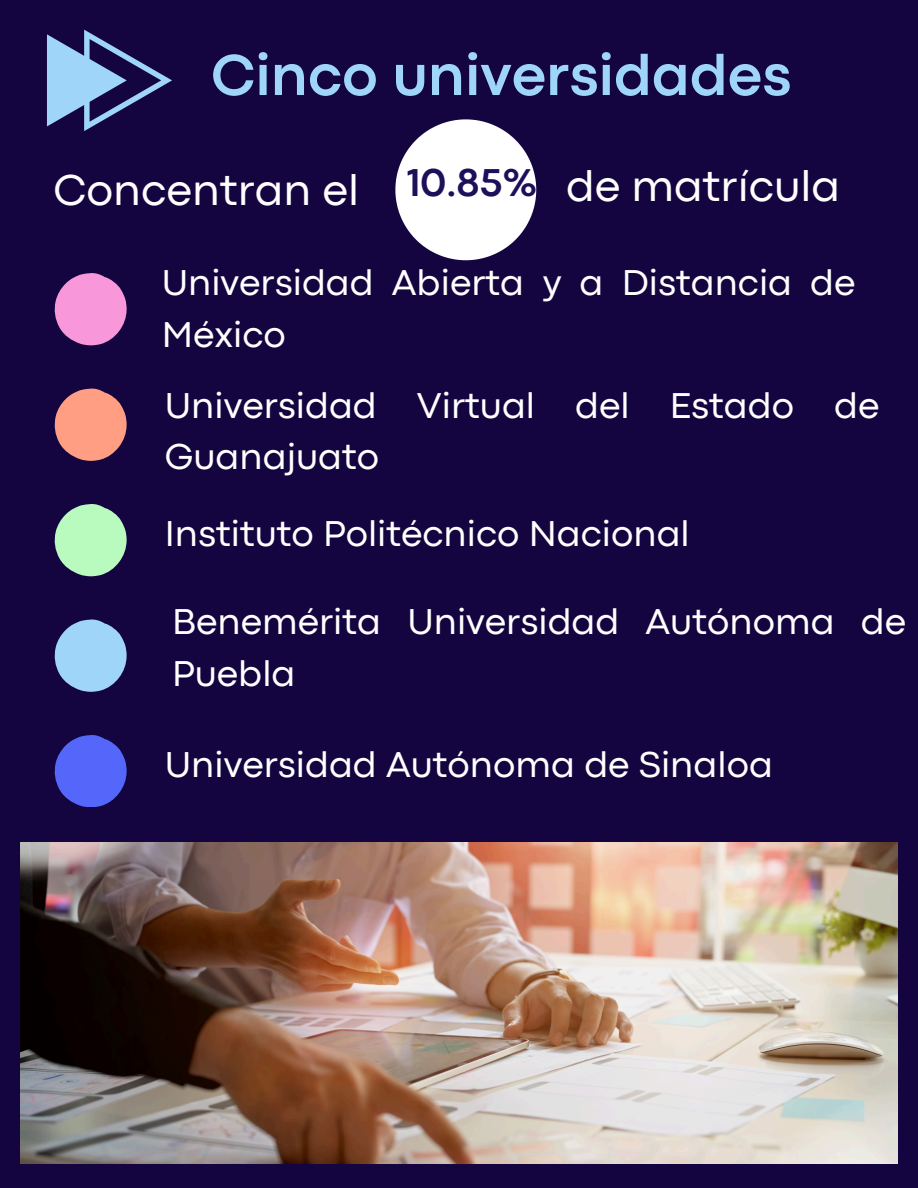
<style>
.page{position:relative;width:918px;height:1188px;background:#140540}
.page>*{position:absolute;margin:0;border:0;box-sizing:border-box;transform-origin:0 0}
.t1{font:700 60px "Codec Pro";color:#9ed5f8}
.t2{font:45px "Codec Pro";color:#fff}
.t3{font:700 40.5px "Codec Pro";color:#1e0f5b}
.t4{font:37.5px/51.8px "Codec Pro";color:#fff}
</style>
<div class="page">
<img style="left:21px;top:842px;width:876px;height:321px">
<svg style="left:54px;top:273px;width:73px;height:72px"></svg>
<svg style="left:54px;top:388px;width:73px;height:73px"></svg>
<svg style="left:54px;top:504px;width:73px;height:72px"></svg>
<svg style="left:54px;top:735px;width:73px;height:72px"></svg>
<svg style="left:54px;top:619px;width:73px;height:73px"></svg>
<svg style="left:395px;top:119px;width:141px;height:141px"></svg>
<svg style="left:47px;top:30px;width:125px;height:101px"></svg>
<h3 class="t1" style="left:211px;top:54px;width:582px">Cinco universidades</h3>
<p class="t2" style="left:53px;top:174px;width:307px">Concentran el</p>
<p class="t3" style="left:407px;top:169px;width:132px">10.85%</p>
<h3 class="t2" style="left:566px;top:170px;width:276px">de matrícula</h3>
<h2 class="t4" style="left:162px;top:259px;width:695px">Universidad Abierta y a Distancia de<br>México</h2>
<p class="t4" style="left:165px;top:382px;width:716px">Universidad Virtual del Estado de<br>Guanajuato</p>
<p class="t4" style="left:165px;top:511px;width:527px">Instituto Politécnico Nacional</p>
<h1 class="t4" style="left:172px;top:599px;width:735px">Benemérita Universidad Autónoma de<br>Puebla</h1>
<p class="t4" style="left:165px;top:742px;width:610px">Universidad Autónoma de Sinaloa</p>
</div>
